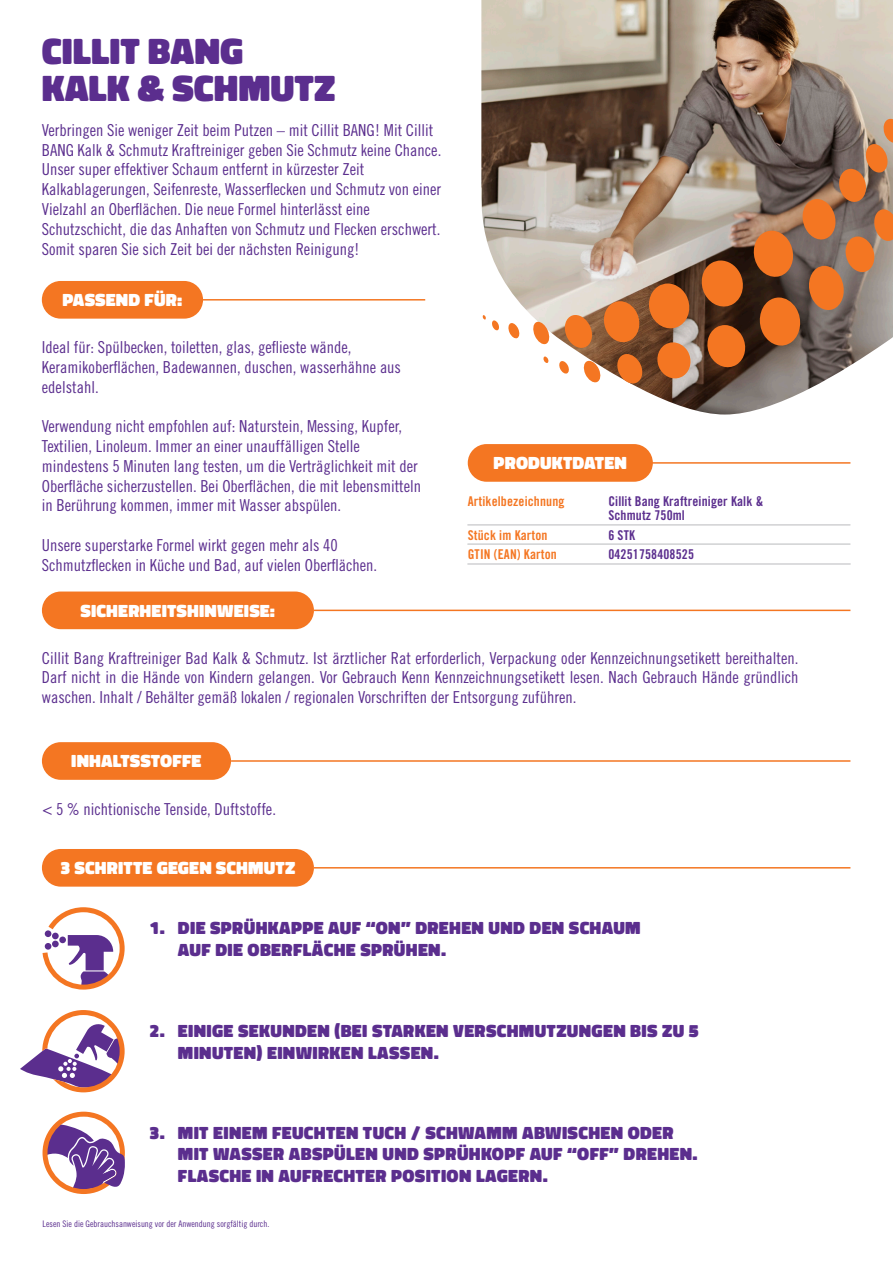
<style>
.page{position:relative;width:893px;height:1263px;background:#fff}
.page>*{position:absolute;margin:0;border:0;box-sizing:border-box;transform-origin:0 0}
.t1{font:900 37.5px/37.5px "Don Jose";color:#5b2e8e}
.t2{font:900 18px/21.6px "Don Jose";letter-spacing:.02em;color:#5b2e8e}
.t3{font:900 18px "Don Jose";letter-spacing:.01em;color:#fff}
.t4{font:16.5px/19.8px "Trade Gothic LT Std Cn 18";color:#5b2e8e}
.t5{font:13.5px/14.2px "Trade Gothic LT Pro Bd Cn 20";letter-spacing:.01em;color:#5b2e8e}
.t6{font:13.5px/19.5px "Trade Gothic LT Std Bd Cn 20";letter-spacing:.01em;color:#f47622}
.t7{font:9px "Trade Gothic LT Std Cn 18";color:#5b2e8e}
</style>
<div class="page">
<img style="left:481px;top:0;width:412px;height:414px">
<svg style="left:482px;top:119px;width:411px;height:266px;background:#a68771"></svg>
<hr style="left:613px;top:462px;width:237px;height:2px;background:#f47622">
<div style="left:42px;top:742px;width:189px;height:38px;background:#f47622;border-radius:19px"></div>
<hr style="left:231px;top:760px;width:619px;height:2px;background:#f47622">
<div style="left:42px;top:591px;width:272px;height:38px;background:#f47622;border-radius:19px"></div>
<hr style="left:314px;top:610px;width:536px;height:1px;background:#f47622">
<div style="left:42px;top:849px;width:272px;height:38px;background:#f47622;border-radius:19px"></div>
<hr style="left:314px;top:867px;width:536px;height:1px;background:#f47622">
<div style="left:42px;top:281px;width:161px;height:38px;background:#f47622;border-radius:19px"></div>
<svg style="left:20px;top:1010px;width:105px;height:82px"></svg>
<svg style="left:42px;top:1112px;width:83px;height:82px"></svg>
<svg style="left:43px;top:907px;width:82px;height:82px"></svg>
<hr style="left:188px;top:299px;width:237px;height:2px;background:#f47622">
<hr style="left:468px;top:543px;width:382px;height:2px;background:#bcbdc0">
<hr style="left:468px;top:524px;width:382px;height:1px;background:#bcbdc0">
<hr style="left:468px;top:563px;width:382px;height:1px;background:#bcbdc0">
<div style="left:468px;top:444px;width:185px;height:38px;background:#f47622;border-radius:19px"></div>
<h1 class="t1" style="left:42px;top:35px;width:295px">CILLIT BANG<br>KALK &amp; SCHMUTZ</h1>
<p class="t4" style="left:42px;top:120px;width:401px">Verbringen Sie weniger Zeit beim Putzen – mit Cillit BANG! Mit Cillit BANG Kalk &amp; Schmutz Kraftreiniger geben Sie Schmutz keine Chance.<br>Unser super effektiver Schaum entfernt in kürzester Zeit Kalkablagerungen, Seifenreste, Wasserflecken und Schmutz von einer Vielzahl an Oberflächen. Die neue Formel hinterlässt eine Schutzschicht, die das Anhaften von Schmutz und Flecken erschwert.<br>Somit sparen Sie sich Zeit bei der nächsten Reinigung!</p>
<p class="t3" style="left:62px;top:290px;width:121px">PASSEND FÜR:</p>
<p class="t4" style="left:42px;top:337px;width:361px">Ideal für: Spülbecken, toiletten, glas, geflieste wände,<br>Keramikoberflächen, Badewannen, duschen, wasserhähne aus edelstahl.</p>
<p class="t4" style="left:42px;top:416px;width:381px">Verwendung nicht empfohlen auf: Naturstein, Messing, Kupfer, Textilien, Linoleum. Immer an einer unauffälligen Stelle mindestens 5 Minuten lang testen, um die Verträglichkeit mit der Oberfläche sicherzustellen. Bei Oberflächen, die mit lebensmitteln in Berührung kommen, immer mit Wasser abspülen.</p>
<p class="t4" style="left:42px;top:535px;width:337px">Unsere superstarke Formel wirkt gegen mehr als 40<br>Schmutzflecken in Küche und Bad, auf vielen Oberflächen.</p>
<p class="t3" style="left:81px;top:601px;width:196px">SICHERHEITSHINWEISE:</p>
<p class="t3" style="left:494px;top:453px;width:135px">PRODUKTDATEN</p>
<p class="t6" style="left:468px;top:491px;width:98px">Artikelbezeichnung</p>
<p class="t6" style="left:468px;top:525px;width:91px">Stück im Karton<br>GTIN (EAN) Karton</p>
<p class="t5" style="left:608px;top:494px;width:156px">Cillit Bang Kraftreiniger Kalk &amp;<br>Schmutz 750ml</p>
<p class="t5" style="left:608px;top:525px;width:87px;line-height:19.5px">6 STK<br>04251758408525</p>
<p class="t4" style="left:42px;top:648px;width:758px;text-align:justify">Cillit Bang Kraftreiniger Bad Kalk &amp; Schmutz. Ist ärztlicher Rat erforderlich, Verpackung oder Kennzeichnungsetikett bereithalten.<br>Darf nicht in die Hände von Kindern gelangen. Vor Gebrauch Kenn Kennzeichnungsetikett lesen. Nach Gebrauch Hände gründlich waschen. Inhalt / Behälter gemäß lokalen / regionalen Vorschriften der Entsorgung zuführen.</p>
<p class="t3" style="left:71px;top:751px;width:132px">INHALTSSTOFFE</p>
<p class="t4" style="left:43px;top:799px;width:235px">&lt; 5 % nichtionische Tenside, Duftstoffe.</p>
<p class="t3" style="left:60px;top:858px;width:236px">3 SCHRITTE GEGEN SCHMUTZ</p>
<p class="t2" style="left:150px;top:919px;width:17px">1.</p>
<p class="t2" style="left:178px;top:919px;width:464px">DIE SPRÜHKAPPE AUF “ON” DREHEN UND DEN SCHAUM<br>AUF DIE OBERFLÄCHE SPRÜHEN.</p>
<p class="t2" style="left:150px;top:1022px;width:17px">2.</p>
<p class="t2" style="left:178px;top:1022px;width:522px">EINIGE SEKUNDEN (BEI STARKEN VERSCHMUTZUNGEN BIS ZU 5<br>MINUTEN) EINWIRKEN LASSEN.</p>
<p class="t2" style="left:150px;top:1123px;width:17px">3.</p>
<p class="t2" style="left:178px;top:1123px;width:521px">MIT EINEM FEUCHTEN TUCH / SCHWAMM ABWISCHEN ODER<br>MIT WASSER ABSPÜLEN UND SPRÜHKOPF AUF “OFF” DREHEN.<br>FLASCHE IN AUFRECHTER POSITION LAGERN.</p>
<p class="t7" style="left:43px;top:1219px;width:228px">Lesen Sie die Gebrauchsanweisung vor der Anwendung sorgfältig durch.</p>
</div>
